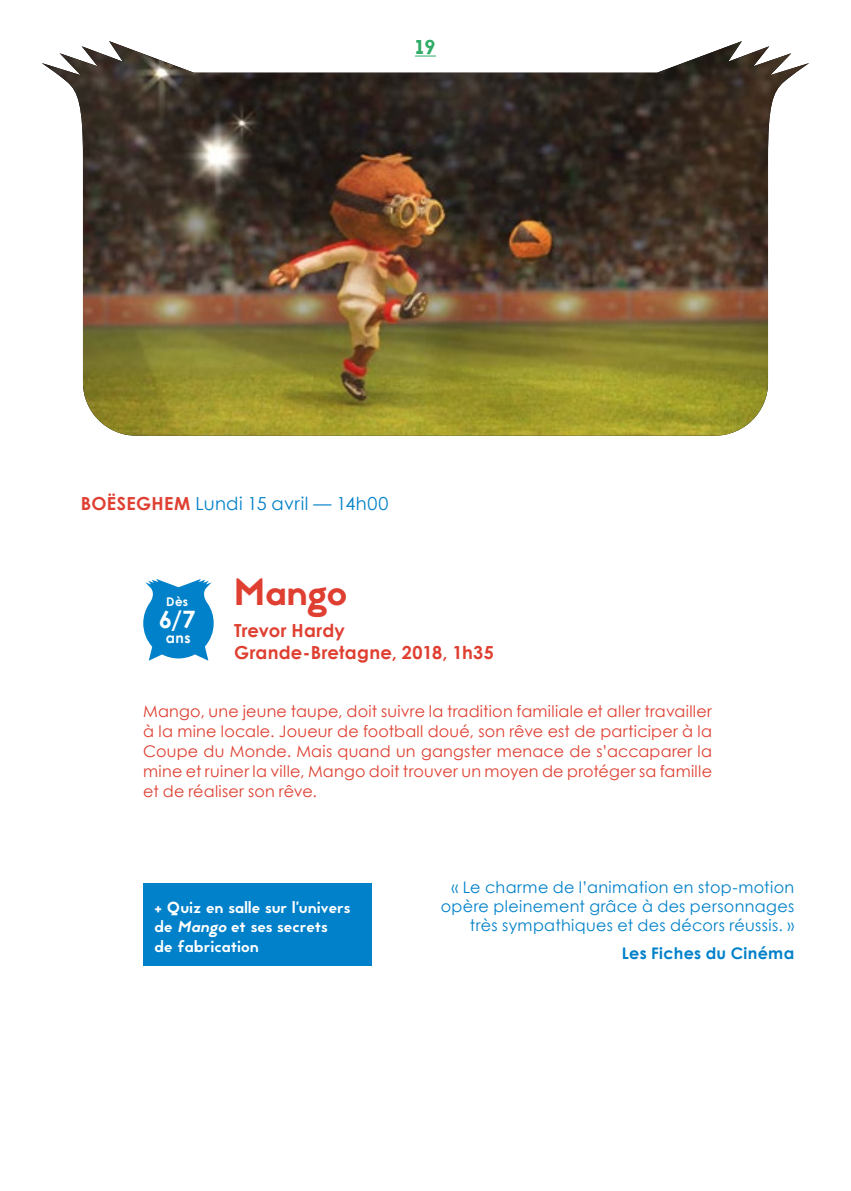
<style>
.page{position:relative;width:851px;height:1191px;background:#fff}
.page>*{position:absolute;margin:0;border:0;box-sizing:border-box;transform-origin:0 0}
.t1{font:38px "Jaapokki";color:#df3f31}
.t2{font:700 24px "Century Gothic";color:#fff}
.t3{font:20px "Jaapokki";color:#2fac66}
.t4{font:700 18px/22px "Century Gothic";letter-spacing:.015em;color:#df3f31}
.t5{font:18px "Century Gothic";letter-spacing:.025em;color:#0081c9}
.t6{font:16px/20px "Century Gothic";letter-spacing:.01em;color:#df3f31;text-align:justify}
.t7{font:16px/19.2px "Century Gothic";letter-spacing:.02em;color:#0081c9;text-align:right}
.t8{font:16px/19.2px "Jaapokki";letter-spacing:.015em;color:#fff}
.t9{font:700 16px "Century Gothic";letter-spacing:.02em;color:#0081c9}
.t10{font:700 14px "Century Gothic";color:#fff}
.t11{font:700 12px "Century Gothic";color:#fff}
.s1{font-weight:700;color:#df3f31}
.s2{font-style:italic}
</style>
<div class="page">
<img style="left:42px;top:41px;width:767px;height:395px">
<svg style="left:415px;top:56px;width:21px;height:1px"></svg>
<svg style="left:143px;top:579px;width:71px;height:81px"></svg>
<div style="left:143px;top:883px;width:228px;height:82px;background:#0081c9"></div>
<p class="t3" style="left:415px;top:33px;width:22px">19</p>
<p class="t5" style="left:81px;top:492px;width:309px"><span class="s1">BOËSEGHEM</span> Lundi 15 avril — 14h00</p>
<p class="t11" style="left:166px;top:594px;width:23px">Dès</p>
<h2 class="t2" style="left:159px;top:604px;width:38px">6/7</h2>
<p class="t10" style="left:166px;top:629px;width:26px">ans</p>
<h1 class="t1" style="left:234px;top:565px;width:115px">Mango</h1>
<p class="t4" style="left:234px;top:619px;width:261px">Trevor Hardy<br>Grande-Bretagne, 2018, 1h35</p>
<p class="t6" style="left:143px;top:701px;width:570px">Mango, une jeune taupe, doit suivre la tradition familiale et aller travailler à la mine locale. Joueur de football doué, son rêve est de participer à la Coupe du Monde. Mais quand un gangster menace de s’accaparer la mine et ruiner la ville, Mango doit trouver un moyen de protéger sa famille et de réaliser son rêve.</p>
<p class="t8" style="left:154px;top:898px;width:197px">+ Quiz en salle sur l’univers de <span class="s2">Mango</span> et ses secrets<br>de fabrication</p>
<p class="t7" style="left:440px;top:877px;width:355px">« Le charme de l’animation en stop-motion opère pleinement grâce à des personnages très sympathiques et des décors réussis. »</p>
<p class="t9" style="left:621px;top:942px;width:174px">Les Fiches du Cinéma</p>
</div>
